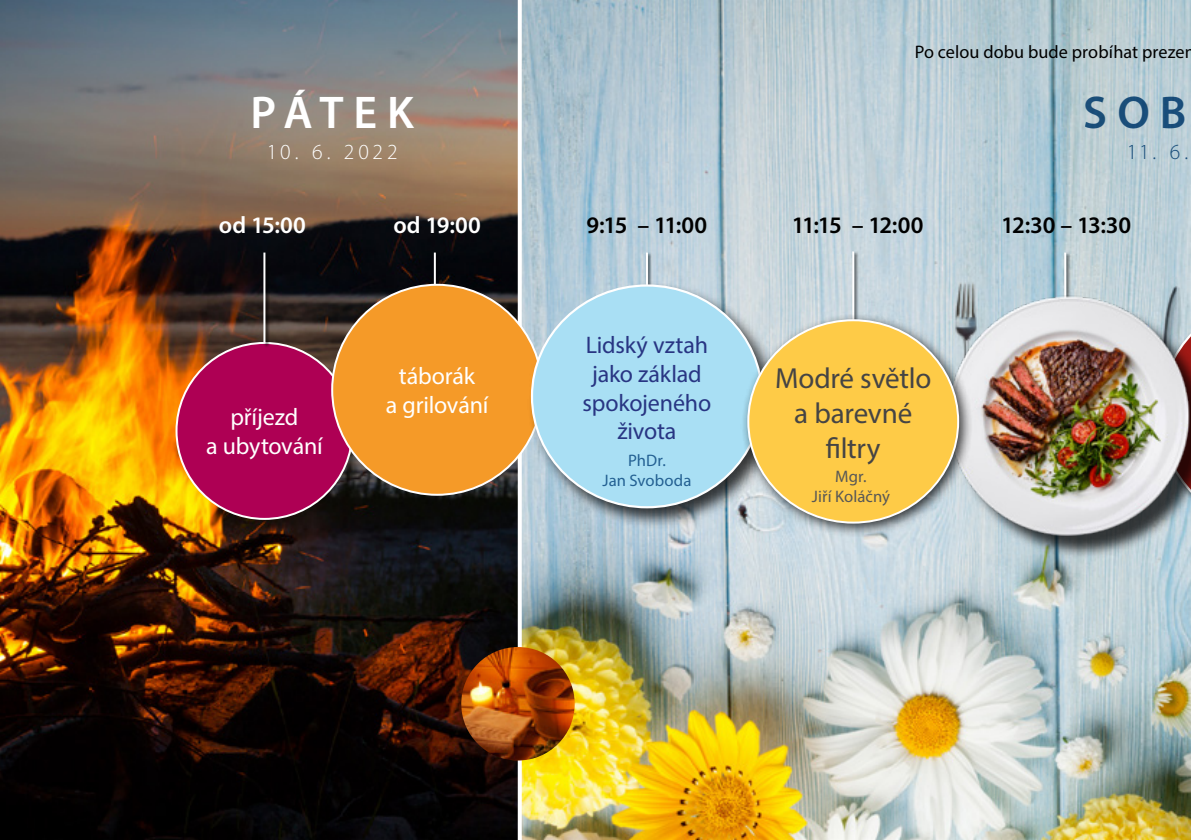
<style>
.page{position:relative;width:1191px;height:840px;background:#fff}
.page>*{position:absolute;margin:0;border:0;box-sizing:border-box;transform-origin:0 0}
.t1{font:600 46px "Myriad Pro";letter-spacing:.185em;color:#fff}
.t2{font:600 46px "Myriad Pro";color:#236092}
.t3{font:29px/34.8px "Myriad Pro";letter-spacing:-.01em;color:#454444;text-align:center}
.t4{font:24px/28.8px "Myriad Pro";letter-spacing:-.005em;color:#283583;text-align:center}
.t5{font:24px/28.8px "Myriad Pro";letter-spacing:-.01em;color:#fff;text-align:center}
.t6{font:600 23.8px "Myriad Pro";letter-spacing:-.065em;color:#000}
.t7{font:600 23.8px "Myriad Pro";color:#fff}
.t8{font:300 21.6px "Myriad Pro";letter-spacing:.175em;color:#fff}
.t9{font:300 21.6px "Myriad Pro";color:#236092}
.t10{font:18.2px "Myriad Pro";letter-spacing:.005em;color:#000}
.t11{font:16.6px/20px "Myriad Pro";letter-spacing:.005em;color:#236092;text-align:center}
.t12{font:16.6px/20px "Myriad Pro";letter-spacing:.005em;color:#575756;text-align:center}
</style>
<div class="page">
<img style="left:0;top:0;width:1191px;height:839px">
<svg style="left:518px;top:0;width:4px;height:839px"></svg>
<div style="left:176px;top:343px;width:176px;height:175px;background:#ae0054;border-radius:50%"></div>
<div style="left:263px;top:252px;width:7px;height:95px;background:#000;opacity:.75"></div>
<hr style="left:263px;top:252px;width:2px;height:91px;background:#fff">
<div style="left:433px;top:252px;width:7px;height:47px;background:#030307"></div>
<hr style="left:434px;top:252px;width:2px;height:42px;background:#fff">
<div style="left:332px;top:284px;width:210px;height:210px;background:#f59a28;border-radius:50%"></div>
<img style="left:461px;top:646px;width:113px;height:114px;border-radius:57px">
<img style="left:953px;top:274px;width:28px;height:11px">
<img style="left:1157px;top:276px;width:34px;height:9px">
<div style="left:645px;top:252px;width:7px;height:54px;background:#000;opacity:.75"></div>
<hr style="left:646px;top:252px;width:2px;height:49px;background:#fff">
<div style="left:527px;top:281px;width:257px;height:247px;background:#000;opacity:.75"></div>
<div style="left:532px;top:285px;width:230px;height:222px;background:#a9dff4;border-radius:50%"></div>
<div style="left:1063px;top:252px;width:7px;height:72px;background:#000;opacity:.75"></div>
<hr style="left:1064px;top:252px;width:2px;height:67px;background:#fff">
<div style="left:851px;top:250px;width:7px;height:96px;background:#000;opacity:.75"></div>
<hr style="left:852px;top:251px;width:2px;height:91px;background:#fff">
<img style="left:870px;top:285px;width:321px;height:276px">
<div style="left:740px;top:312px;width:233px;height:226px;background:#000;opacity:.75"></div>
<div style="left:748px;top:320px;width:210px;height:202px;background:#fecb47;border-radius:50%"></div>
<h1 class="t1" style="left:250px;top:83px;width:165px">PÁTEK</h1>
<p class="t8" style="left:267px;top:139px;width:132px">10. 6. 2022</p>
<p class="t7" style="left:219px;top:210px;width:88px">od 15:00</p>
<p class="t7" style="left:393px;top:210px;width:89px">od 19:00</p>
<p class="t5" style="left:206px;top:402px;width:118px">příjezd<br>a ubytování</p>
<p class="t5" style="left:386px;top:360px;width:104px">táborák<br>a grilování</p>
<p class="t10" style="left:914px;top:41px;width:282px">Po celou dobu bude probíhat prezen</p>
<h1 class="t2" style="left:1084px;top:83px;width:104px">SOB</h1>
<p class="t9" style="left:1126px;top:139px;width:63px">11. 6.</p>
<p class="t6" style="left:586px;top:210px;width:122px">9:15 – 11:00</p>
<p class="t6" style="left:792px;top:210px;width:133px">11:15 – 12:00</p>
<p class="t6" style="left:1001px;top:210px;width:131px">12:30 – 13:30</p>
<p class="t4" style="left:582px;top:330px;width:130px">Lidský vztah jako základ spokojeného života</p>
<p class="t11" style="left:602px;top:450px;width:90px">PhDr.<br>Jan Svoboda</p>
<p class="t3" style="left:775px;top:360px;width:158px">Modré světlo a barevné filtry</p>
<p class="t12" style="left:812px;top:466px;width:80px">Mgr.<br>Jiří Koláčný</p>
</div>
